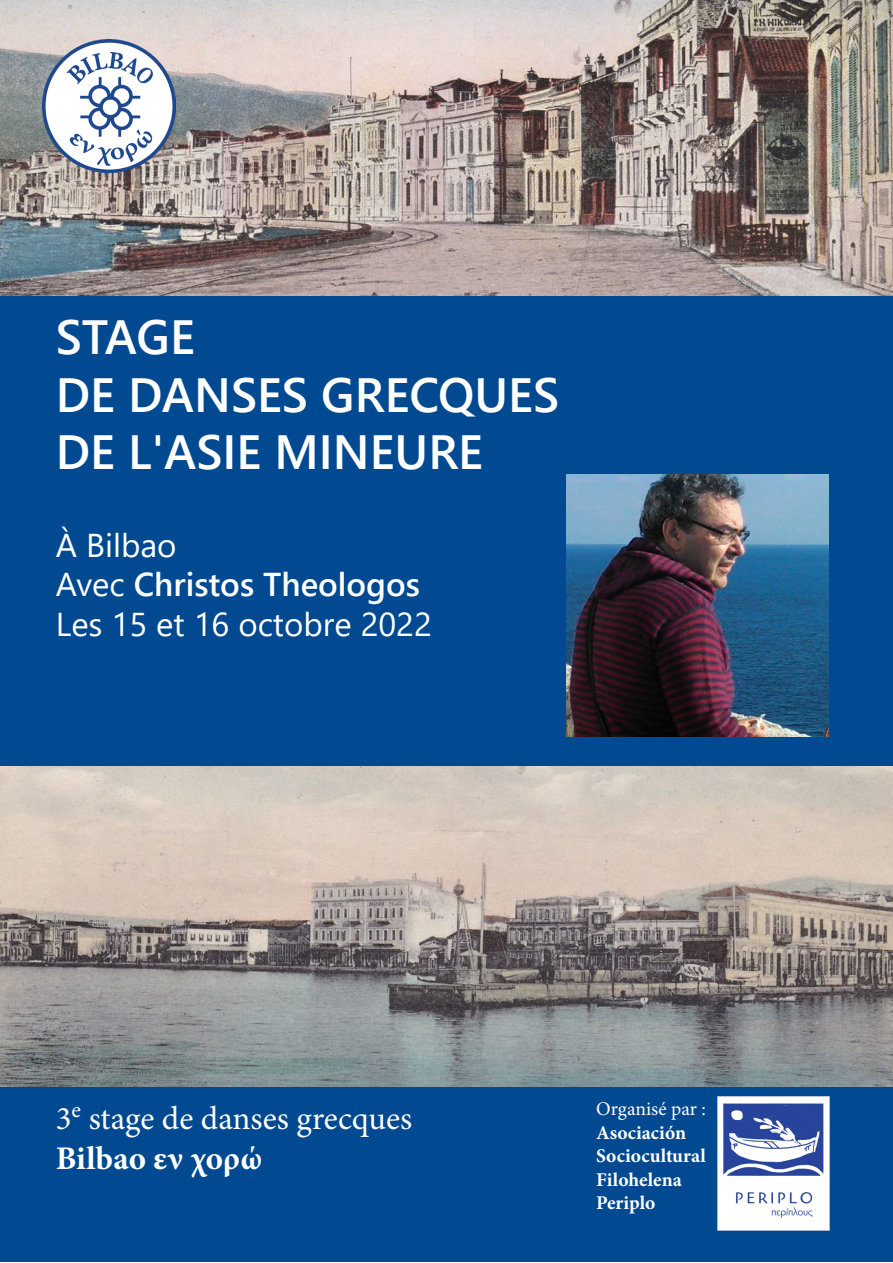
<style>
.page{position:relative;width:893px;height:1263px;background:#fff}
.page>*{position:absolute;margin:0;border:0;box-sizing:border-box;transform-origin:0 0}
.t1{font:600 48px/57.6px "Segoe UI";color:#fff}
.t2{font:33px "Segoe UI";color:#fff}
.t3{font:33px "Minion Pro";color:#fff}
.t4{font:600 33px "Segoe UI";color:#fff}
.t5{font:700 33px "Minion Pro";color:#fff}
.t6{font:700 19.5px/23.4px "Minion Pro";color:#fff}
.t7{font:19.5px "Minion Pro";color:#fff}
.s1{font-weight:400}
</style>
<div class="page">
<img style="left:0;top:0;width:893px;height:296px">
<div style="left:0;top:1079px;width:893px;height:183px;background:#014990"></div>
<img style="left:718px;top:1097px;width:112px;height:134px">
<div style="left:0;top:296px;width:893px;height:793px;background:#014990"></div>
<img style="left:42px;top:39px;width:133px;height:133px">
<img style="left:567px;top:475px;width:261px;height:261px">
<img style="left:0;top:766px;width:893px;height:321px">
<p class="t1" style="left:56px;top:304px;width:505px">STAGE<br>DE DANSES GRECQUES</p>
<p class="t1" style="left:56px;top:419px;width:429px">DE L'ASIE MINEURE</p>
<p class="t2" style="left:56px;top:514px;width:122px">À Bilbao</p>
<p class="t4" style="left:56px;top:553px;width:366px"><span class="s1">Avec</span> Christos Theologos</p>
<p class="t2" style="left:56px;top:593px;width:378px">Les 15 et 16 octobre 2022</p>
<p class="t3" style="left:56px;top:1096px;width:358px">3<sup>e</sup> stage de danses grecques</p>
<p class="t5" style="left:56px;top:1135px;width:208px">Bilbao εν χορώ</p>
<p class="t7" style="left:596px;top:1096px;width:111px">Organisé par :</p>
<p class="t6" style="left:596px;top:1121px;width:91px">Asociación</p>
<p class="t6" style="left:596px;top:1144px;width:111px">Sociocultural</p>
<p class="t6" style="left:596px;top:1167px;width:87px">Filohelena<br>Periplo</p>
</div>
